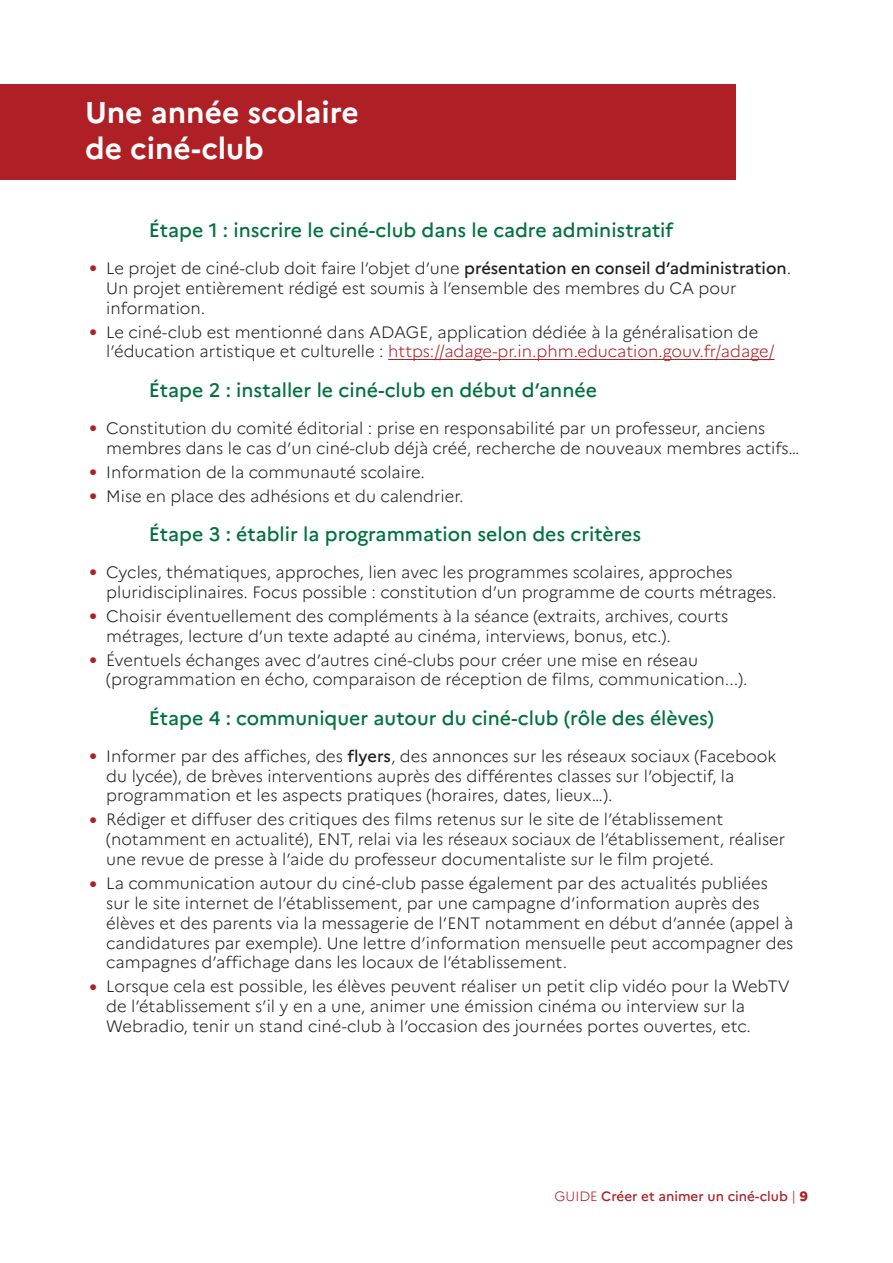
<style>
.page{position:relative;width:893px;height:1263px;background:#fff}
.page>*{position:absolute;margin:0;border:0;box-sizing:border-box;transform-origin:0 0}
.Titre_1{font:700 30px/36px "Marianne";color:#fff}
.Titre_2{font:500 19.5px "Marianne";color:#00723f}
.t1{font:300 16.5px/19.8px "Marianne";color:#231f20}
.t2{font:500 13.5px "Marianne";color:#ae2026}
.s1{font-family:"Arial";font-weight:400;font-size:13.5px;color:#ae2026}
.s2{font-weight:500}
.s3{color:#ae2026}
.s4{font-weight:300}
.s5{font-weight:800}
</style>
<div class="page">
<div style="left:0;top:84px;width:736px;height:96px;background:#ae2026"></div>
<hr style="left:388px;top:359px;width:386px;height:1px;background:#ae2026">
<p class="Titre_1" style="left:85px;top:95px;width:275px">Une année scolaire de ciné-club</p>
<p class="Titre_2" style="left:149px;top:218px;width:526px">Étape 1 : inscrire le ciné-club dans le cadre administratif</p>
<p class="t1" style="left:106px;top:258px;width:686px;text-indent:-17px"><span class="s1">●</span> Le projet de ciné-club doit faire l’objet d’une <span class="s2">présentation en conseil d’administration</span>.<br>Un projet entièrement rédigé est soumis à l’ensemble des membres du CA pour information.</p>
<p class="t1" style="left:106px;top:322px;width:670px;text-indent:-17px"><span class="s1">●</span> Le ciné-club est mentionné dans ADAGE, application dédiée à la généralisation de l’éducation artistique et culturelle : <span class="s3">https://adage-pr.in.phm.education.gouv.fr/adage/</span></p>
<p class="Titre_2" style="left:149px;top:378px;width:450px">Étape 2 : installer le ciné-club en début d’année</p>
<p class="t1" style="left:106px;top:418px;width:695px;text-indent:-17px"><span class="s1">●</span> Constitution du comité éditorial : prise en responsabilité par un professeur, anciens membres dans le cas d’un ciné-club déjà créé, recherche de nouveaux membres actifs…</p>
<p class="t1" style="left:89px;top:462px;width:337px"><span class="s1">●</span> Information de la communauté scolaire.</p>
<p class="t1" style="left:89px;top:486px;width:376px"><span class="s1">●</span> Mise en place des adhésions et du calendrier.</p>
<p class="Titre_2" style="left:149px;top:522px;width:494px">Étape 3 : établir la programmation selon des critères</p>
<p class="t1" style="left:106px;top:562px;width:672px;text-indent:-17px"><span class="s1">●</span> Cycles, thématiques, approches, lien avec les programmes scolaires, approches pluridisciplinaires. Focus possible : constitution d’un programme de courts métrages.</p>
<p class="t1" style="left:106px;top:606px;width:623px;text-indent:-17px"><span class="s1">●</span> Choisir éventuellement des compléments à la séance (extraits, archives, courts métrages, lecture d’un texte adapté au cinéma, interviews, bonus, etc.).</p>
<p class="t1" style="left:106px;top:650px;width:643px;text-indent:-17px"><span class="s1">●</span> Éventuels échanges avec d’autres ciné-clubs pour créer une mise en réseau (programmation en écho, comparaison de réception de films, communication...).</p>
<p class="Titre_2" style="left:149px;top:706px;width:567px">Étape 4 : communiquer autour du ciné-club (rôle des élèves)</p>
<p class="t1" style="left:106px;top:746px;width:671px;text-indent:-17px"><span class="s1">●</span> Informer par des affiches, des <span class="s2">flyers</span>, des annonces sur les réseaux sociaux (Facebook du lycée), de brèves interventions auprès des différentes classes sur l’objectif, la programmation et les aspects pratiques (horaires, dates, lieux…).</p>
<p class="t1" style="left:106px;top:810px;width:680px;text-indent:-17px"><span class="s1">●</span> Rédiger et diffuser des critiques des films retenus sur le site de l’établissement (notamment en actualité), ENT, relai via les réseaux sociaux de l’établissement, réaliser une revue de presse à l’aide du professeur documentaliste sur le film projeté.</p>
<p class="t1" style="left:106px;top:873px;width:689px;text-indent:-17px"><span class="s1">●</span> La communication autour du ciné-club passe également par des actualités publiées sur le site internet de l’établissement, par une campagne d’information auprès des élèves et des parents via la messagerie de l’ENT notamment en début d’année (appel à candidatures par exemple). Une lettre d’information mensuelle peut accompagner des campagnes d’affichage dans les locaux de l’établissement.</p>
<p class="t1" style="left:106px;top:976px;width:685px;text-indent:-17px"><span class="s1">●</span> Lorsque cela est possible, les élèves peuvent réaliser un petit clip vidéo pour la WebTV de l’établissement s’il y en a une, animer une émission cinéma ou interview sur la<br>Webradio, tenir un stand ciné-club à l’occasion des journées portes ouvertes, etc.</p>
<p class="t2" style="left:555px;top:1188px;width:255px"><span class="s4">GUIDE</span> Créer et animer un ciné-club <span class="s4">|</span> <span class="s5">9</span></p>
</div>
